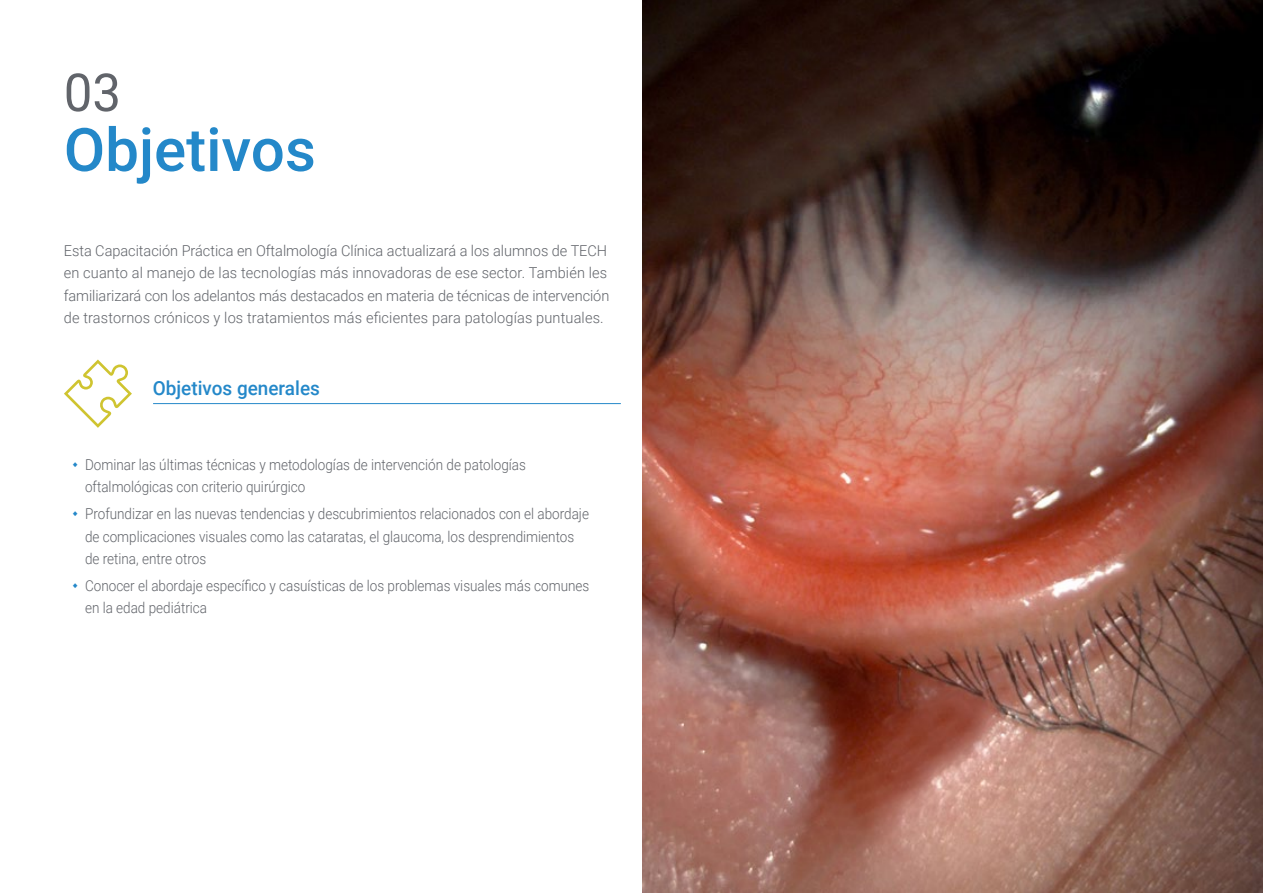
<style>
.page{position:relative;width:1263px;height:893px;background:#fff}
.page>*{position:absolute;margin:0;border:0;box-sizing:border-box;transform-origin:0 0}
.t1{font:500 60px "Roboto";color:#2488c9}
.t2{font:52.5px "Roboto";color:#61646a}
.t3{font:500 19.5px "Roboto";color:#2488c9}
.t4{font:300 15px/22.5px "Roboto";color:#61646a;scale:.9 1}
.t5{font:300 15px/22.5px "Roboto";color:#61646a}
</style>
<div class="page">
<hr style="left:153px;top:403px;width:468px;height:1px;background:#2488c9">
<svg style="left:64px;top:360px;width:68px;height:68px"></svg>
<img style="left:642px;top:0;width:621px;height:893px">
<h2 class="t2" style="left:64px;top:56px;width:59px">03</h2>
<h1 class="t1" style="left:64px;top:108px;width:254px">Objetivos</h1>
<p class="t5" style="left:64px;top:239px;width:547px">Esta Capacitación Práctica en Oftalmología Clínica actualizará a los alumnos de TECH en cuanto al manejo de las tecnologías más innovadoras de ese sector. También les familiarizará con los adelantos más destacados en materia de técnicas de intervención de trastornos crónicos y los tratamientos más eficientes para patologías puntuales.</p>
<h3 class="t3" style="left:153px;top:374px;width:169px">Objetivos generales</h3>
<p class="t4" style="left:85px;top:453px;width:491px">Dominar las últimas técnicas y metodologías de intervención de patologías oftalmológicas con criterio quirúrgico</p>
<p class="t4" style="left:85px;top:502px;width:561px">Profundizar en las nuevas tendencias y descubrimientos relacionados con el abordaje de complicaciones visuales como las cataratas, el glaucoma, los desprendimientos de retina, entre otros</p>
<p class="t4" style="left:85px;top:574px;width:562px">Conocer el abordaje específico y casuísticas de los problemas visuales más comunes en la edad pediátrica</p>
</div>
